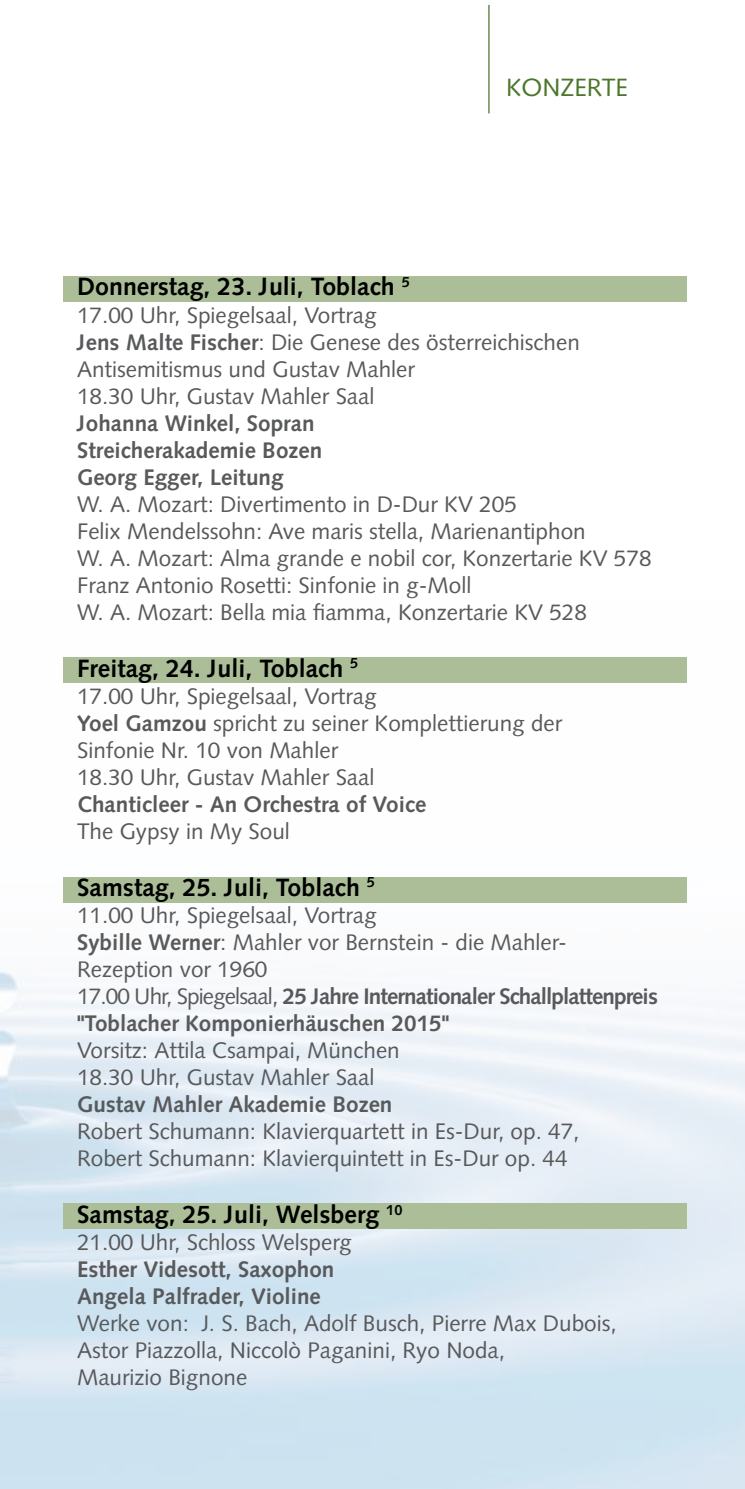
<style>
.page{position:relative;width:745px;height:1489px;background:#fff}
.page>*{position:absolute;margin:0;border:0;box-sizing:border-box;transform-origin:0 0}
.t1{font:700 25px "Syntax";color:#000}
.t2{font:25px "Syntax";color:#4c762c}
.t3{font:22.5px/27px "Syntax";color:#58595b}
.t4{font:700 22.5px/27px "Syntax";color:#58595b}
.s1{font-weight:700}
</style>
<div class="page">
<div style="left:64px;top:1202px;width:622px;height:26px;background:#abbe98"></div>
<div style="left:64px;top:657px;width:622px;height:26px;background:#abbe98"></div>
<div style="left:64px;top:276px;width:622px;height:26px;background:#abbe98"></div>
<hr style="left:488px;top:5px;width:1px;height:108px;background:#4c762c">
<div style="left:64px;top:877px;width:622px;height:25px;background:#abbe98"></div>
<p class="t2" style="left:506px;top:72px;width:123px">KONZERTE</p>
<p class="t1" style="left:77px;top:272px;width:334px">Donnerstag, 23. Juli, Toblach <sup>5</sup></p>
<p class="t3" style="left:77px;top:301px;width:504px">17.00 Uhr, Spiegelsaal, Vortrag<br><span class="s1">Jens Malte Fischer</span>: Die Genese des österreichischen Antisemitismus und Gustav Mahler<br>18.30 Uhr, Gustav Mahler Saal</p>
<p class="t4" style="left:77px;top:409px;width:247px">Johanna Winkel, Sopran<br>Streicherakademie Bozen<br>Georg Egger, Leitung</p>
<p class="t3" style="left:77px;top:490px;width:575px">W. A. Mozart: Divertimento in D-Dur KV 205<br>Felix Mendelssohn: Ave maris stella, Marienantiphon<br>W. A. Mozart: Alma grande e nobil cor, Konzertarie KV 578<br>Franz Antonio Rosetti: Sinfonie in g-Moll<br>W. A. Mozart: Bella mia fiamma, Konzertarie KV 528</p>
<p class="t1" style="left:77px;top:653px;width:282px">Freitag, 24. Juli, Toblach <sup>5</sup></p>
<p class="t3" style="left:77px;top:682px;width:486px">17.00 Uhr, Spiegelsaal, Vortrag<br><span class="s1">Yoel Gamzou</span> spricht zu seiner Komplettierung der Sinfonie Nr. 10 von Mahler<br>18.30 Uhr, Gustav Mahler Saal</p>
<p class="t4" style="left:77px;top:790px;width:350px">Chanticleer - An Orchestra of Voice</p>
<p class="t3" style="left:77px;top:817px;width:214px">The Gypsy in My Soul</p>
<p class="t1" style="left:77px;top:872px;width:299px">Samstag, 25. Juli, Toblach <sup>5</sup></p>
<p class="t3" style="left:77px;top:901px;width:582px">11.00 Uhr, Spiegelsaal, Vortrag<br><span class="s1">Sybille Werner</span>: Mahler vor Bernstein - die Mahler-Rezeption vor 1960<br>17.00 Uhr, Spiegelsaal, <span class="s1">25 Jahre Internationaler Schallplattenpreis "Toblacher Komponierhäuschen 2015"</span></p>
<p class="t3" style="left:77px;top:1036px;width:324px">Vorsitz: Attila Csampai, München<br>18.30 Uhr, Gustav Mahler Saal</p>
<p class="t4" style="left:77px;top:1090px;width:316px">Gustav Mahler Akademie Bozen</p>
<p class="t3" style="left:77px;top:1117px;width:503px">Robert Schumann: Klavierquartett in Es-Dur, op. 47,<br>Robert Schumann: Klavierquintett in Es-Dur op. 44</p>
<p class="t1" style="left:77px;top:1199px;width:327px">Samstag, 25. Juli, Welsberg <sup>10</sup></p>
<p class="t3" style="left:77px;top:1228px;width:276px">21.00 Uhr, Schloss Welsperg</p>
<p class="t4" style="left:77px;top:1255px;width:259px">Esther Videsott, Saxophon<br>Angela Palfrader, Violine</p>
<p class="t3" style="left:77px;top:1309px;width:541px">Werke von: J. S. Bach, Adolf Busch, Pierre Max Dubois,<br>Astor Piazzolla, Niccolò Paganini, Ryo Noda,<br>Maurizio Bignone</p>
</div>
